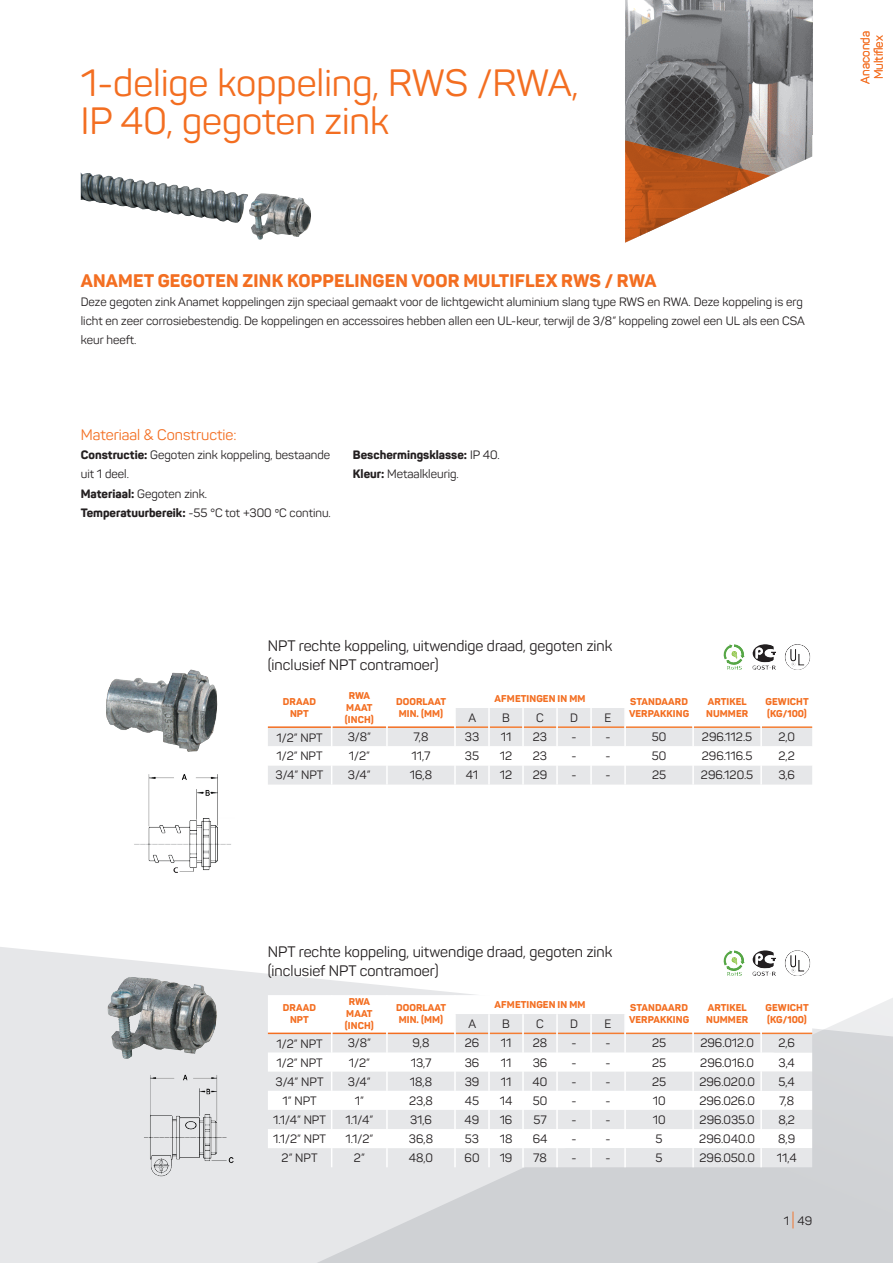
<style>
.page{position:relative;width:893px;height:1263px;background:#fff}
.page>*{position:absolute;margin:0;border:0;box-sizing:border-box;transform-origin:0 0}
.t1{font:37.5px/38.2px "Panton";color:#f36e21}
.t2{font:800 18px "Panton";letter-spacing:.01em;color:#f36e21}
.t3{font:15px/19.2px "Panton";color:#231f20}
.t4{font:15px "Panton";color:#f36e21}
.t5{font:12px/19.2px "Panton";color:#231f20}
.t6{font:800 12px/19.2px "Panton";color:#231f20}
.t7{font:12px/13.5px "Panton";color:#f36e21;text-align:center}
.t8{font:800 9.75px/12px "Panton";letter-spacing:.01em;color:#f36e21}
.s1{font-weight:800}
.s2{font-weight:400}
.s3{font-size:16.8px;color:#f36e21}
</style>
<div class="page">
<svg style="left:0;top:872px;width:893px;height:391px"></svg>
<img style="left:81px;top:173px;width:176px;height:60px">
<img style="left:625px;top:0;width:187px;height:172px">
<svg style="left:625px;top:140px;width:145px;height:103px"></svg>
<img style="left:106px;top:672px;width:111px;height:80px">
<img style="left:134px;top:774px;width:97px;height:98px">
<img style="left:132px;top:1069px;width:125px;height:113px">
<img style="left:107px;top:977px;width:110px;height:82px">
<img style="left:784px;top:644px;width:27px;height:26px">
<img style="left:752px;top:644px;width:24px;height:26px">
<img style="left:723px;top:644px;width:22px;height:26px">
<img style="left:784px;top:950px;width:27px;height:26px">
<img style="left:752px;top:950px;width:24px;height:26px">
<img style="left:723px;top:950px;width:22px;height:26px">
<svg style="left:268px;top:708px;width:544px;height:76px"></svg>
<svg style="left:268px;top:995px;width:544px;height:172px"></svg>
<h1 class="t1" style="left:81px;top:63px;width:499px">1-delige koppeling, RWS /RWA,<br>IP 40, gegoten zink</h1>
<p class="t7" style="left:858px;top:84px;width:54px;rotate:-90deg">Anaconda<br>Multiflex</p>
<h2 class="t2" style="left:81px;top:269px;width:577px">ANAMET GEGOTEN ZINK KOPPELINGEN VOOR MULTIFLEX RWS / RWA</h2>
<p class="t5" style="left:81px;top:292px;width:726px">Deze gegoten zink Anamet koppelingen zijn speciaal gemaakt voor de lichtgewicht aluminium slang type RWS en RWA. Deze koppeling is erg licht en zeer corrosiebestendig. De koppelingen en accessoires hebben allen een UL-keur, terwijl de 3/8” koppeling zowel een UL als een CSA keur heeft.</p>
<p class="t4" style="left:81px;top:426px;width:157px">Materiaal &amp; Constructie:</p>
<p class="t5" style="left:81px;top:445px;width:252px"><span class="s1">Constructie:</span> Gegoten zink koppeling, bestaande uit 1 deel.<br><span class="s1">Materiaal:</span> Gegoten zink.<br><span class="s1">Temperatuurbereik:</span> -55 °C tot +300 ºC continu.</p>
<p class="t6" style="left:353px;top:445px;width:148px">Beschermingsklasse: <span class="s2">IP 40.<br></span>Kleur: <span class="s2">Metaalkleurig.</span></p>
<p class="t3" style="left:268px;top:636px;width:346px">NPT rechte koppeling, uitwendige draad, gegoten zink (inclusief NPT contramoer)</p>
<p class="t8" style="left:283px;top:696px;width:35px;text-align:center">DRAAD<br>NPT</p>
<p class="t8" style="left:345px;top:690px;width:30px;text-align:center">RWA<br>MAAT (INCH)</p>
<p class="t8" style="left:396px;top:696px;width:52px">DOORLAAT<br>MIN. (MM)</p>
<p class="t8" style="left:495px;top:692px;width:92px">AFMETINGEN IN MM</p>
<p class="t8" style="left:629px;top:696px;width:62px">STANDAARD<br>VERPAKKING</p>
<p class="t8" style="left:706px;top:696px;width:44px">ARTIKEL<br>NUMMER</p>
<p class="t8" style="left:765px;top:696px;width:45px">GEWICHT (KG/100)</p>
<p class="t5" style="left:468px;top:708px;width:9px">A</p>
<p class="t5" style="left:502px;top:708px;width:9px">B</p>
<p class="t5" style="left:536px;top:708px;width:9px">C</p>
<p class="t5" style="left:570px;top:708px;width:9px">D</p>
<p class="t5" style="left:605px;top:708px;width:8px">E</p>
<p class="t5" style="left:276px;top:728px;width:48px">1/2” NPT</p>
<p class="t5" style="left:348px;top:727px;width:25px">3/8”</p>
<p class="t5" style="left:413px;top:727px;width:16px">7,8</p>
<p class="t5" style="left:465px;top:727px;width:16px">33</p>
<p class="t5" style="left:501px;top:727px;width:12px">11</p>
<p class="t5" style="left:533px;top:727px;width:16px">23</p>
<p class="t5" style="left:571px;top:727px;width:7px">-</p>
<p class="t5" style="left:605px;top:727px;width:7px">-</p>
<p class="t5" style="left:652px;top:727px;width:16px">50</p>
<p class="t5" style="left:702px;top:727px;width:52px">296.112.5</p>
<p class="t5" style="left:778px;top:727px;width:18px">2,0</p>
<p class="t5" style="left:276px;top:746px;width:48px">1/2” NPT</p>
<p class="t5" style="left:349px;top:746px;width:23px">1/2”</p>
<p class="t5" style="left:412px;top:746px;width:20px">11,7</p>
<p class="t5" style="left:465px;top:746px;width:16px">35</p>
<p class="t5" style="left:500px;top:746px;width:14px">12</p>
<p class="t5" style="left:533px;top:746px;width:16px">23</p>
<p class="t5" style="left:571px;top:746px;width:7px">-</p>
<p class="t5" style="left:605px;top:746px;width:7px">-</p>
<p class="t5" style="left:652px;top:746px;width:16px">50</p>
<p class="t5" style="left:702px;top:746px;width:52px">296.116.5</p>
<p class="t5" style="left:778px;top:746px;width:18px">2,2</p>
<p class="t5" style="left:276px;top:765px;width:49px">3/4” NPT</p>
<p class="t5" style="left:348px;top:765px;width:24px">3/4”</p>
<p class="t5" style="left:410px;top:765px;width:24px">16,8</p>
<p class="t5" style="left:466px;top:765px;width:14px">41</p>
<p class="t5" style="left:500px;top:765px;width:14px">12</p>
<p class="t5" style="left:533px;top:765px;width:16px">29</p>
<p class="t5" style="left:571px;top:765px;width:7px">-</p>
<p class="t5" style="left:605px;top:765px;width:7px">-</p>
<p class="t5" style="left:652px;top:765px;width:16px">25</p>
<p class="t5" style="left:701px;top:765px;width:54px">296.120.5</p>
<p class="t5" style="left:778px;top:765px;width:18px">3,6</p>
<p class="t3" style="left:268px;top:942px;width:346px">NPT rechte koppeling, uitwendige draad, gegoten zink (inclusief NPT contramoer)</p>
<p class="t8" style="left:283px;top:1002px;width:35px;text-align:center">DRAAD<br>NPT</p>
<p class="t8" style="left:345px;top:996px;width:30px;text-align:center">RWA<br>MAAT (INCH)</p>
<p class="t8" style="left:396px;top:1002px;width:52px">DOORLAAT<br>MIN. (MM)</p>
<p class="t8" style="left:495px;top:999px;width:92px">AFMETINGEN IN MM</p>
<p class="t8" style="left:629px;top:1002px;width:62px">STANDAARD<br>VERPAKKING</p>
<p class="t8" style="left:706px;top:1002px;width:44px">ARTIKEL<br>NUMMER</p>
<p class="t8" style="left:765px;top:1002px;width:45px">GEWICHT (KG/100)</p>
<p class="t5" style="left:468px;top:1014px;width:9px">A</p>
<p class="t5" style="left:502px;top:1014px;width:9px">B</p>
<p class="t5" style="left:536px;top:1014px;width:9px">C</p>
<p class="t5" style="left:570px;top:1014px;width:9px">D</p>
<p class="t5" style="left:605px;top:1014px;width:8px">E</p>
<p class="t5" style="left:276px;top:1034px;width:48px">1/2” NPT</p>
<p class="t5" style="left:348px;top:1033px;width:25px">3/8”</p>
<p class="t5" style="left:413px;top:1033px;width:18px">9,8</p>
<p class="t5" style="left:465px;top:1033px;width:16px">26</p>
<p class="t5" style="left:501px;top:1033px;width:12px">11</p>
<p class="t5" style="left:533px;top:1033px;width:16px">28</p>
<p class="t5" style="left:571px;top:1033px;width:7px">-</p>
<p class="t5" style="left:606px;top:1033px;width:7px">-</p>
<p class="t5" style="left:652px;top:1033px;width:16px">25</p>
<p class="t5" style="left:700px;top:1033px;width:55px">296.012.0</p>
<p class="t5" style="left:778px;top:1033px;width:18px">2,6</p>
<p class="t5" style="left:276px;top:1053px;width:48px">1/2” NPT</p>
<p class="t5" style="left:349px;top:1053px;width:23px">1/2”</p>
<p class="t5" style="left:411px;top:1053px;width:22px">13,7</p>
<p class="t5" style="left:465px;top:1053px;width:16px">36</p>
<p class="t5" style="left:501px;top:1053px;width:12px">11</p>
<p class="t5" style="left:533px;top:1053px;width:16px">36</p>
<p class="t5" style="left:572px;top:1053px;width:7px">-</p>
<p class="t5" style="left:606px;top:1053px;width:7px">-</p>
<p class="t5" style="left:652px;top:1053px;width:16px">25</p>
<p class="t5" style="left:700px;top:1053px;width:55px">296.016.0</p>
<p class="t5" style="left:778px;top:1053px;width:18px">3,4</p>
<p class="t5" style="left:276px;top:1072px;width:49px">3/4” NPT</p>
<p class="t5" style="left:348px;top:1072px;width:24px">3/4”</p>
<p class="t5" style="left:410px;top:1072px;width:24px">18,8</p>
<p class="t5" style="left:465px;top:1072px;width:16px">39</p>
<p class="t5" style="left:501px;top:1072px;width:12px">11</p>
<p class="t5" style="left:533px;top:1072px;width:16px">40</p>
<p class="t5" style="left:572px;top:1072px;width:7px">-</p>
<p class="t5" style="left:606px;top:1072px;width:7px">-</p>
<p class="t5" style="left:652px;top:1072px;width:16px">25</p>
<p class="t5" style="left:699px;top:1072px;width:57px">296.020.0</p>
<p class="t5" style="left:779px;top:1072px;width:18px">5,4</p>
<p class="t5" style="left:282px;top:1091px;width:36px">1” NPT</p>
<p class="t5" style="left:355px;top:1091px;width:11px">1”</p>
<p class="t5" style="left:409px;top:1091px;width:25px">23,8</p>
<p class="t5" style="left:465px;top:1091px;width:16px">45</p>
<p class="t5" style="left:500px;top:1091px;width:14px">14</p>
<p class="t5" style="left:533px;top:1091px;width:16px">50</p>
<p class="t5" style="left:572px;top:1091px;width:7px">-</p>
<p class="t5" style="left:606px;top:1091px;width:7px">-</p>
<p class="t5" style="left:653px;top:1091px;width:14px">10</p>
<p class="t5" style="left:699px;top:1091px;width:57px">296.026.0</p>
<p class="t5" style="left:779px;top:1091px;width:16px">7,8</p>
<p class="t5" style="left:273px;top:1110px;width:54px">1.1/4” NPT</p>
<p class="t5" style="left:345px;top:1110px;width:29px">1.1/4”</p>
<p class="t5" style="left:410px;top:1110px;width:23px">31,6</p>
<p class="t5" style="left:465px;top:1110px;width:16px">49</p>
<p class="t5" style="left:500px;top:1110px;width:14px">16</p>
<p class="t5" style="left:533px;top:1110px;width:15px">57</p>
<p class="t5" style="left:572px;top:1110px;width:7px">-</p>
<p class="t5" style="left:606px;top:1110px;width:7px">-</p>
<p class="t5" style="left:653px;top:1110px;width:14px">10</p>
<p class="t5" style="left:700px;top:1110px;width:57px">296.035.0</p>
<p class="t5" style="left:778px;top:1110px;width:18px">8,2</p>
<p class="t5" style="left:273px;top:1129px;width:54px">1.1/2” NPT</p>
<p class="t5" style="left:345px;top:1129px;width:29px">1.1/2”</p>
<p class="t5" style="left:409px;top:1129px;width:26px">36,8</p>
<p class="t5" style="left:465px;top:1129px;width:16px">53</p>
<p class="t5" style="left:500px;top:1129px;width:14px">18</p>
<p class="t5" style="left:533px;top:1129px;width:16px">64</p>
<p class="t5" style="left:572px;top:1129px;width:7px">-</p>
<p class="t5" style="left:606px;top:1129px;width:7px">-</p>
<p class="t5" style="left:656px;top:1129px;width:9px">5</p>
<p class="t5" style="left:699px;top:1129px;width:57px">296.040.0</p>
<p class="t5" style="left:778px;top:1129px;width:18px">8,9</p>
<p class="t5" style="left:282px;top:1148px;width:37px">2” NPT</p>
<p class="t5" style="left:354px;top:1148px;width:12px">2”</p>
<p class="t5" style="left:409px;top:1148px;width:26px">48,0</p>
<p class="t5" style="left:465px;top:1148px;width:16px">60</p>
<p class="t5" style="left:500px;top:1148px;width:14px">19</p>
<p class="t5" style="left:533px;top:1148px;width:15px">78</p>
<p class="t5" style="left:572px;top:1148px;width:7px">-</p>
<p class="t5" style="left:606px;top:1148px;width:7px">-</p>
<p class="t5" style="left:656px;top:1148px;width:9px">5</p>
<p class="t5" style="left:699px;top:1148px;width:57px">296.050.0</p>
<p class="t5" style="left:777px;top:1148px;width:21px">11,4</p>
<p class="t5" style="left:784px;top:1211px;width:30px">1<span class="s3">|</span>49</p>
</div>
